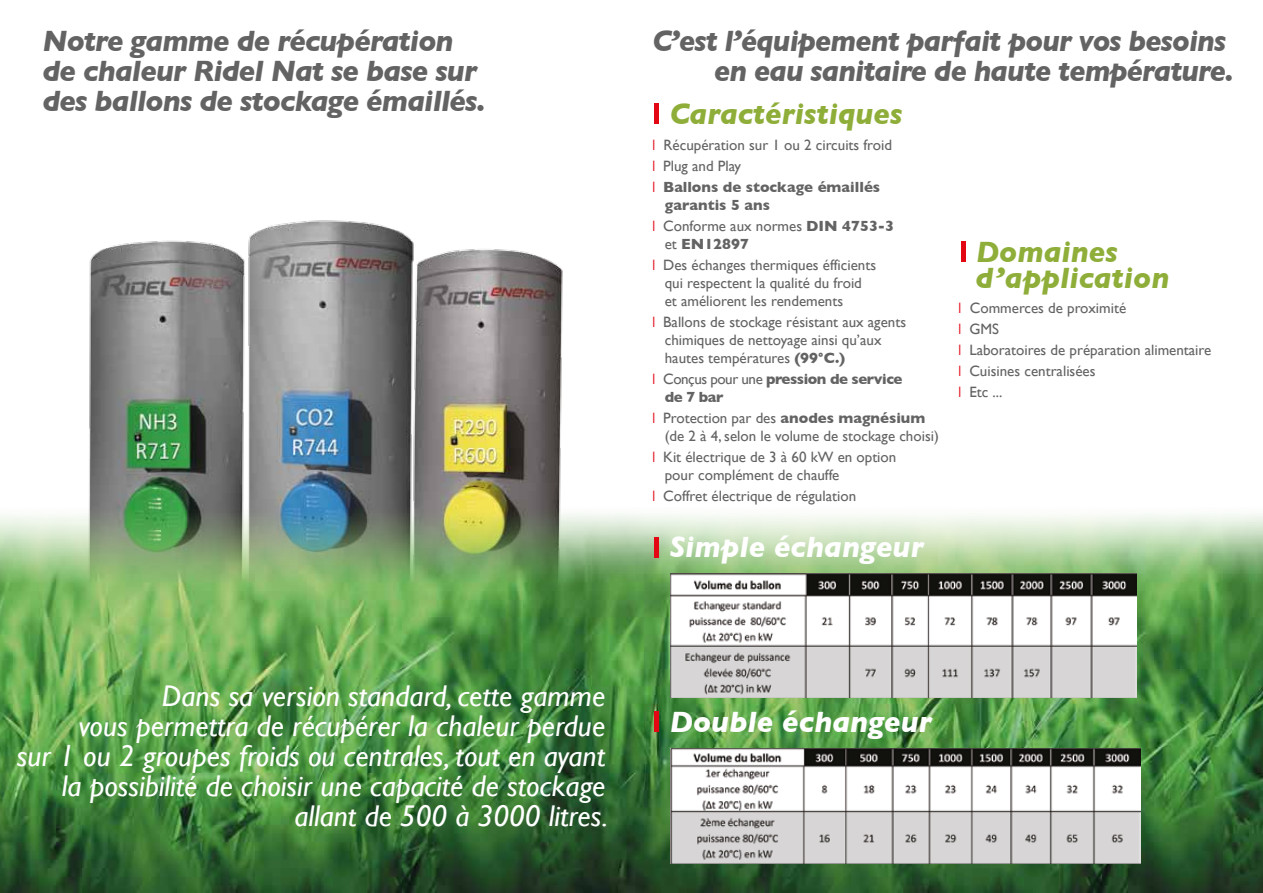
<style>
.page{position:relative;width:1263px;height:893px;background:#fff}
.page>*{position:absolute;margin:0;border:0;box-sizing:border-box;transform-origin:0 0}
.t1{font:italic 30px/30px "Gill Sans";color:#fff;text-align:right}
.t2{font:italic 700 30px/30px "Gill Sans";letter-spacing:-.03em;color:#646363}
.t3{font:italic 700 30px/25.5px "Gill Sans";color:#8eae39}
.t4{font:italic 700 30px "Gill Sans";color:#fff}
.t5{font:15px/21px "Gill Sans";color:#646363}
.t6{font:700 15px/21px "Gill Sans";color:#646363}
.t7{font:700 15px/18px "Gill Sans";letter-spacing:-.03em;color:#646363}
.s1{color:#e30613}
.s2{font-weight:700}
.s3{font-weight:400}
</style>
<div class="page">
<img style="left:89px;top:240px;width:153px;height:205px">
<img style="left:242px;top:220px;width:170px;height:225px">
<img style="left:407px;top:241px;width:156px;height:204px">
<img style="left:0;top:445px;width:1263px;height:448px">
<img style="left:671px;top:573px;width:465px;height:125px">
<img style="left:671px;top:748px;width:469px;height:116px">
<p class="t2" style="left:43px;top:25px;width:445px">Notre gamme de récupération de chaleur Ridel Nat se base sur des ballons de stockage émaillés.</p>
<p class="t2" style="left:652px;top:25px;width:583px;text-align:right">C’est l’équipement parfait pour vos besoins en eau sanitaire de haute température.</p>
<p class="t3" style="left:653px;top:101px;width:251px"><span class="s1">❘</span> Caractéristiques</p>
<p class="t5" style="left:653px;top:134px;width:241px"><span class="s1">❘</span> Récupération sur 1 ou 2 circuits froid <span class="s1">❘</span> Plug and Play<br><span class="s1">❘</span> <span class="s2">Ballons de stockage émaillés</span></p>
<p class="t6" style="left:653px;top:194px;width:243px;text-indent:12px">garantis 5 ans<br><span class="s1">❘</span> <span class="s3">Conforme aux normes</span> DIN 4753-3</p>
<p class="t5" style="left:653px;top:233px;width:225px;text-indent:12px">et <span class="s2">EN12897<br></span><span class="s1">❘</span> Des échanges thermiques éfficients</p>
<p class="t5" style="left:665px;top:273px;width:199px;line-height:18px">qui respectent la qualité du froid et améliorent les rendements</p>
<p class="t5" style="left:665px;top:312px;width:243px;line-height:18px;text-indent:-12px"><span class="s1">❘</span> Ballons de stockage résistant aux agents chimiques de nettoyage ainsi qu’aux hautes températures <span class="s2">(99°C.)</span></p>
<p class="t7" style="left:665px;top:370px;width:239px;text-indent:-12px"><span class="s1">❘</span> <span class="s3">Conçus pour une</span> pression de service de 7 bar</p>
<p class="t5" style="left:665px;top:408px;width:276px;line-height:18px;text-indent:-12px"><span class="s1">❘</span> Protection par des <span class="s2">anodes magnésium </span>(de 2 à 4, selon le volume de stockage choisi)</p>
<p class="t5" style="left:665px;top:447px;width:233px;line-height:18px;text-indent:-12px"><span class="s1">❘</span> Kit électrique de 3 à 60 kW en option pour complément de chauffe</p>
<p class="t5" style="left:653px;top:485px;width:205px"><span class="s1">❘</span> Coffret électrique de régulation</p>
<p class="t4" style="left:653px;top:530px;width:273px"><span class="s1">❘</span> Simple échangeur</p>
<p class="t3" style="left:975px;top:239px;width:195px;text-indent:-17px"><span class="s1">❘</span> Domaines d’application</p>
<p class="t5" style="left:959px;top:297px;width:254px"><span class="s1">❘</span> Commerces de proximité<br><span class="s1">❘</span> GMS<br><span class="s1">❘</span> Laboratoires de préparation alimentaire <span class="s1">❘</span> Cuisines centralisées<br><span class="s1">❘</span> Etc ...</p>
<p class="t1" style="left:17px;top:680px;width:593px">Dans sa version standard, cette gamme<br>vous permettra de récupérer la chaleur perdue<br>sur 1 ou 2 groupes froids ou centrales, tout en ayant la possibilité de choisir une capacité de stockage allant de 500 à 3000 litres.</p>
<p class="t4" style="left:653px;top:704px;width:281px"><span class="s1">❘</span> Double échangeur</p>
</div>
